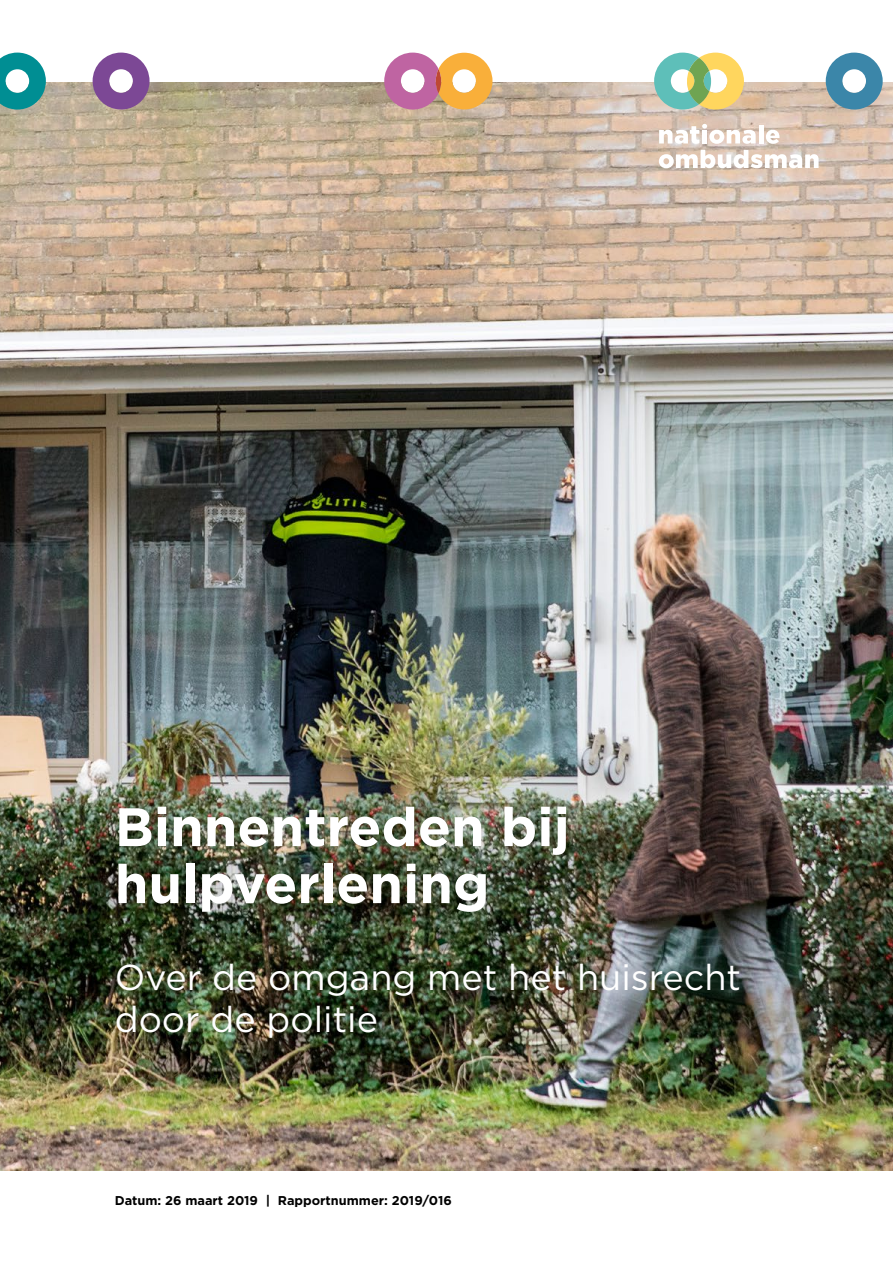
<style>
.page{position:relative;width:893px;height:1263px;background:#fff}
.page>*{position:absolute;margin:0;border:0;box-sizing:border-box;transform-origin:0 0}
._01__Cover_-_Titel_3{font:700 54px/57px "Gotham";color:#fff}
._02__Cover_-_Subtite{font:36px/42px "Gotham";color:#fff}
.Basispagina_Cover{font:700 12.75px "Gotham";color:#000}
</style>
<div class="page">
<img style="left:0;top:82px;width:893px;height:1088px">
<svg style="left:0;top:53px;width:46px;height:57px"></svg>
<svg style="left:93px;top:53px;width:57px;height:57px"></svg>
<svg style="left:826px;top:53px;width:57px;height:57px"></svg>
<svg style="left:384px;top:53px;width:108px;height:57px"></svg>
<svg style="left:654px;top:53px;width:90px;height:57px"></svg>
<hr style="left:759px;top:125px;width:4px;height:18px;background:#fff">
<svg style="left:766px;top:130px;width:13px;height:14px"></svg>
<svg style="left:659px;top:150px;width:160px;height:18px"></svg>
<svg style="left:659px;top:124px;width:97px;height:20px"></svg>
<p class="_01__Cover_-_Titel_3" style="left:115px;top:798px;width:457px">Binnentreden bij hulpverlening</p>
<p class="_02__Cover_-_Subtite" style="left:115px;top:956px;width:628px">Over de omgang met het huisrecht door de politie</p>
<p class="Basispagina_Cover" style="left:115px;top:1192px;width:339px">Datum: 26 maart 2019 | Rapportnummer: 2019/016</p>
</div>
